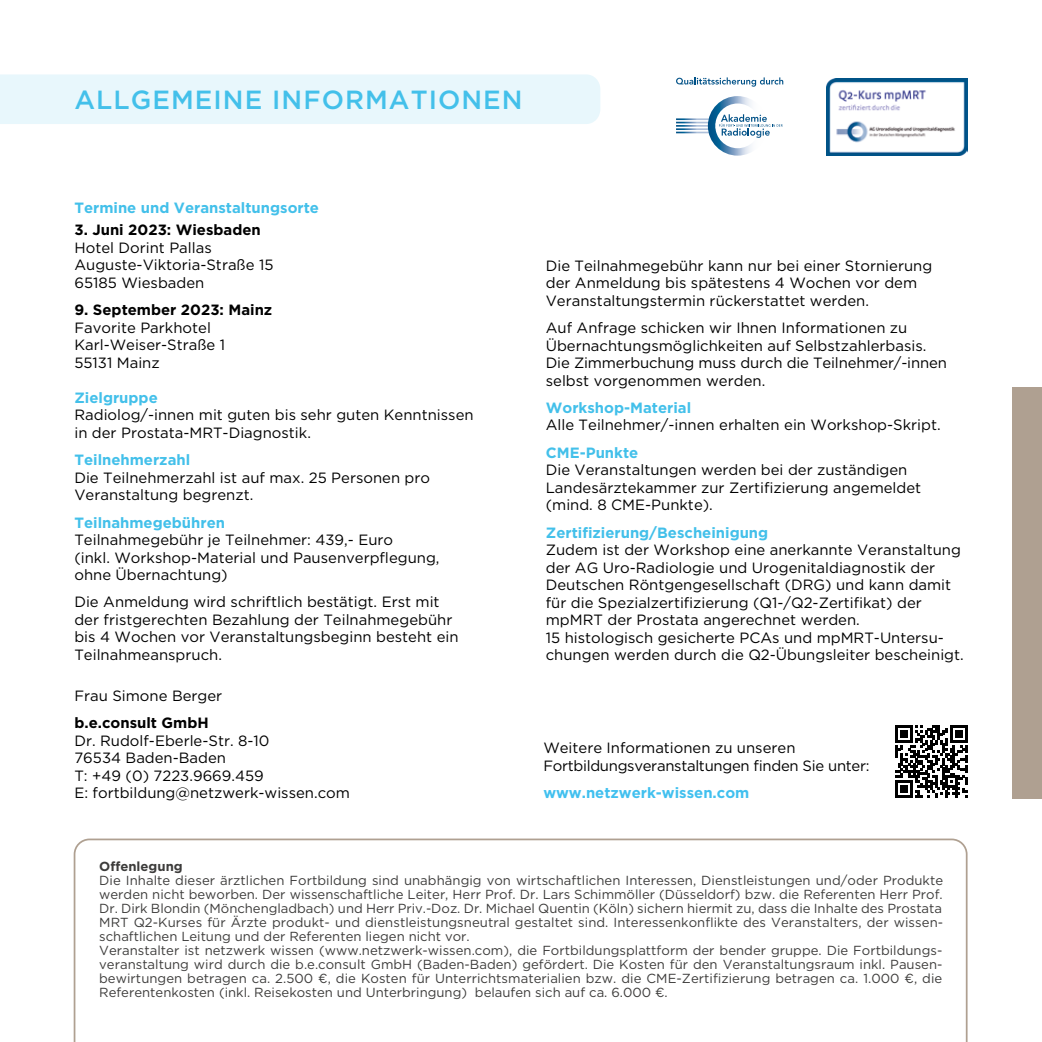
<style>
.page{position:relative;width:1042px;height:1042px;background:#fff}
.page>*{position:absolute;margin:0;border:0;box-sizing:border-box;transform-origin:0 0}
.t1{font:500 26.25px "Gotham";letter-spacing:.04em;color:#43c0ea}
.t2{font:14.88px/17.5px "Gotham";color:#000}
.t3{font:700 14.88px "Gotham";color:#43c0ea}
.t4{font:14.88px/17.5px "Gotham";letter-spacing:-.02em;color:#000}
.t5{font:700 14.88px "Gotham";color:#000}
.t6{font:700 14.88px "Gotham";color:#41c0ef}
.t7{font:13.12px/14px "Gotham";color:#3d3c3b}
.t8{font:700 13.12px "Gotham";color:#3d3c3b}
</style>
<div class="page">
<img style="left:827px;top:78px;width:140px;height:78px">
<svg style="left:895px;top:725px;width:72px;height:72px"></svg>
<svg style="left:74px;top:838px;width:893px;height:204px"></svg>
<div style="left:1012px;top:387px;width:30px;height:412px;background:#afa091"></div>
<div style="left:0;top:74px;width:600px;height:50px;background:#e8f7fc"></div>
<svg style="left:676px;top:96px;width:106px;height:60px"></svg>
<svg style="left:676px;top:77px;width:107px;height:10px"></svg>
<h1 class="t1" style="left:74px;top:83px;width:450px">ALLGEMEINE INFORMATIONEN</h1>
<p class="t3" style="left:74px;top:198px;width:246px">Termine und Veranstaltungsorte</p>
<p class="t5" style="left:74px;top:220px;width:188px">3. Juni 2023: Wiesbaden</p>
<p class="t2" style="left:74px;top:238px;width:201px">Hotel Dorint Pallas<br>Auguste-Viktoria-Straße 15<br>65185 Wiesbaden</p>
<p class="t5" style="left:74px;top:300px;width:199px">9. September 2023: Mainz</p>
<p class="t2" style="left:74px;top:318px;width:152px">Favorite Parkhotel<br>Karl-Weiser-Straße 1<br>55131 Mainz</p>
<p class="t3" style="left:74px;top:388px;width:85px">Zielgruppe</p>
<p class="t2" style="left:74px;top:406px;width:401px">Radiolog/-innen mit guten bis sehr guten Kenntnissen in der Prostata-MRT-Diagnostik.</p>
<p class="t3" style="left:74px;top:450px;width:117px">Teilnehmerzahl</p>
<p class="t2" style="left:74px;top:468px;width:357px">Die Teilnehmerzahl ist auf max. 25 Personen pro<br>Veranstaltung begrenzt.</p>
<p class="t3" style="left:74px;top:512px;width:152px">Teilnahmegebühren</p>
<p class="t2" style="left:74px;top:531px;width:367px">Teilnahmegebühr je Teilnehmer: 439,- Euro<br>(inkl. Workshop-Material und Pausenverpflegung, ohne Übernachtung)</p>
<p class="t2" style="left:74px;top:593px;width:386px">Die Anmeldung wird schriftlich bestätigt. Erst mit der fristgerechten Bezahlung der Teilnahmegebühr bis 4 Wochen vor Veranstaltungsbeginn besteht ein Teilnahmeanspruch.</p>
<p class="t2" style="left:546px;top:256px;width:388px">Die Teilnahmegebühr kann nur bei einer Stornierung der Anmeldung bis spätestens 4 Wochen vor dem<br>Veranstaltungstermin rückerstattet werden.</p>
<p class="t2" style="left:546px;top:319px;width:402px">Auf Anfrage schicken wir Ihnen Informationen zu Übernachtungsmöglichkeiten auf Selbstzahlerbasis.<br>Die Zimmerbuchung muss durch die Teilnehmer/-innen selbst vorgenommen werden.</p>
<p class="t3" style="left:546px;top:398px;width:147px">Workshop-Material</p>
<p class="t2" style="left:546px;top:416px;width:396px">Alle Teilnehmer/-innen erhalten ein Workshop-Skript.</p>
<p class="t3" style="left:546px;top:443px;width:94px">CME-Punkte</p>
<p class="t2" style="left:546px;top:461px;width:377px">Die Veranstaltungen werden bei der zuständigen<br>Landesärztekammer zur Zertifizierung angemeldet (mind. 8 CME-Punkte).</p>
<p class="t3" style="left:546px;top:523px;width:224px">Zertifizierung/Bescheinigung</p>
<p class="t2" style="left:546px;top:541px;width:419px">Zudem ist der Workshop eine anerkannte Veranstaltung der AG Uro-Radiologie und Urogenitaldiagnostik der Deutschen Röntgengesellschaft (DRG) und kann damit für die Spezialzertifizierung (Q1-/Q2-Zertifikat) der mpMRT der Prostata angerechnet werden.<br>15 histologisch gesicherte PCAs und mpMRT-Untersu&shy;chungen werden durch die Q2-Übungsleiter bescheinigt.</p>
<p class="t2" style="left:74px;top:686px;width:149px">Frau Simone Berger</p>
<p class="t5" style="left:74px;top:713px;width:136px">b.e.consult GmbH</p>
<p class="t2" style="left:74px;top:731px;width:277px">Dr. Rudolf-Eberle-Str. 8-10<br>76534 Baden-Baden<br>T: +49 (0) 7223.9669.459<br>E: fortbildung@netzwerk-wissen.com</p>
<p class="t4" style="left:543px;top:739px;width:328px">Weitere Informationen zu unseren<br>Fortbildungsveranstaltungen finden Sie unter:</p>
<p class="t6" style="left:543px;top:783px;width:208px">www.netzwerk-wissen.com</p>
<p class="t8" style="left:99px;top:858px;width:85px">Offenlegung</p>
<p class="t7" style="left:99px;top:873px;width:845px">Die Inhalte dieser ärztlichen Fortbildung sind unabhängig von wirtschaftlichen Interessen, Dienstleistungen und/oder Produkte werden nicht beworben. Der wissenschaftliche Leiter, Herr Prof. Dr. Lars Schimmöller (Düsseldorf) bzw. die Referenten Herr Prof.<br>Dr. Dirk Blondin (Mönchengladbach) und Herr Priv.-Doz. Dr. Michael Quentin (Köln) sichern hiermit zu, dass die Inhalte des Prostata MRT Q2-Kurses für Ärzte produkt- und dienstleistungsneutral gestaltet sind. Interessenkonfl ikte des Veranstalters, der wissen&shy;schaftlichen Leitung und der Referenten liegen nicht vor.<br>Veranstalter ist netzwerk wissen (www.netzwerk-wissen.com), die Fortbildungsplattform der bender gruppe. Die Fortbildungs&shy;veranstaltung wird durch die b.e.consult GmbH (Baden-Baden) gefördert. Die Kosten für den Veranstaltungsraum inkl. Pausen&shy;bewirtungen betragen ca. 2.500 €, die Kosten für Unterrichtsmaterialien bzw. die CME-Zertifizierung betragen ca. 1.000 €, die Referentenkosten (inkl. Reisekosten und Unterbringung) belaufen sich auf ca. 6.000 €.</p>
</div>
